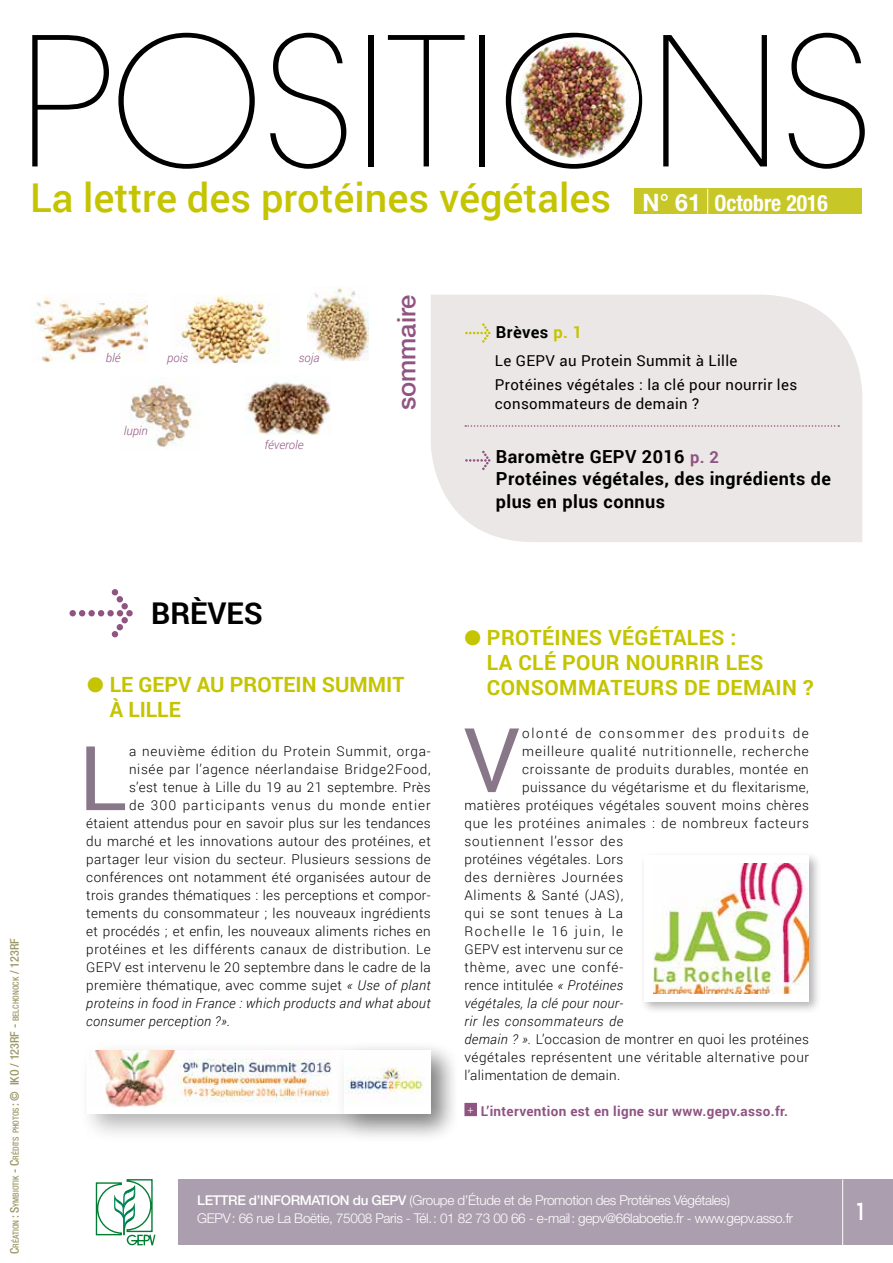
<style>
.page{position:relative;width:893px;height:1263px;background:#fff}
.page>*{position:absolute;margin:0;border:0;box-sizing:border-box;transform-origin:0 0}
.t1{font:200 177.6px "ITC Avant Garde Std";color:#000}
.t2{font:89.4px "Roboto";color:#877789}
.t3{font:500 39.75px "Roboto";color:#c4c400}
.t4{font:700 30px "Roboto";color:#000}
.t5{font:500 25.5px "Helvetica Neue LT Std";color:#905482}
.t6{font:500 24px "Roboto";color:#fff;scale:.71 1}
.t7{font:700 condensed 22.5px "Helvetica Neue LT Std";color:#fff;scale:.96 1}
.t8{font:700 21px/25.2px "Roboto";letter-spacing:.02em;color:#c4c400}
.t9{font:700 21px/25.2px "Roboto";color:#c4c400}
.t10{font:700 18px/22.5px "Roboto";letter-spacing:.025em;color:#000}
.t11{font:700 16.5px "Roboto";letter-spacing:.025em;color:#000}
.t12{font:15px/23.7px "Roboto";letter-spacing:.025em;color:#000}
.t13{font:300 13.5px "Roboto";letter-spacing:.03em;color:#000}
.t14{font:300 13.5px/18px "Helvetica Neue LT Std";letter-spacing:-.025em;color:#fff}
.t15{font:italic 300 13.5px "Roboto";letter-spacing:.025em;color:#000}
.t16{font:300 13.5px "Roboto";letter-spacing:.06em;color:#000}
.t17{font:300 13.5px "Roboto";letter-spacing:.055em;color:#000}
.t18{font:300 13.5px "Roboto";letter-spacing:.07em;color:#000}
.t19{font:700 13.5px "Roboto";letter-spacing:.025em;color:#905482}
.t20{font:300 13.5px "Roboto";letter-spacing:.065em;color:#000}
.t21{font:300 13.5px "Roboto";letter-spacing:.075em;color:#000}
.t22{font:300 13.5px "Roboto";letter-spacing:.125em;color:#000}
.t23{font:300 13.5px "Roboto";letter-spacing:.105em;color:#000}
.t24{font:italic 300 12px "Roboto";color:#905482}
.t25{font:500 condensed 8.4px "Helvetica Neue LT Std";color:#9d9868}
.s1{font-stretch:normal;font-size:24px}
.s2{color:#c4c400}
.s3{font-size:16.5px;color:#905482}
.s4{font-size:12px}
.s5{font-style:italic}
.s6{font-weight:500}
</style>
<div class="page">
<div style="left:179px;top:1179px;width:714px;height:66px;background:#ab9eae"></div>
<hr style="left:842px;top:1179px;width:1px;height:84px;background:#fff">
<svg style="left:95px;top:1179px;width:60px;height:66px"></svg>
<div style="left:431px;top:295px;width:431px;height:247px;background:#ebe7e6"></div>
<div style="left:634px;top:189px;width:227px;height:25px;background:#c8c728"></div>
<svg style="left:707px;top:189px;width:1px;height:25px"></svg>
<svg style="left:465px;top:323px;width:25px;height:20px"></svg>
<svg style="left:465px;top:451px;width:25px;height:19px"></svg>
<img style="left:519px;top:41px;width:115px;height:117px">
<img style="left:130px;top:377px;width:69px;height:70px">
<img style="left:33px;top:294px;width:115px;height:68px">
<img style="left:308px;top:287px;width:61px;height:73px">
<img style="left:177px;top:295px;width:103px;height:69px">
<img style="left:245px;top:382px;width:86px;height:53px">
<svg style="left:70px;top:589px;width:63px;height:48px"></svg>
<svg style="left:465px;top:425px;width:374px;height:2px"></svg>
<div style="left:78px;top:1041px;width:382px;height:102px;background:#000;opacity:.3"></div>
<div style="left:88px;top:1050px;width:343px;height:64px;background:#fff"></div>
<img style="left:89px;top:1050px;width:243px;height:58px">
<div style="left:464px;top:1103px;width:13px;height:13px;background:#905482"></div>
<div style="left:640px;top:851px;width:182px;height:163px;background:#000;opacity:.3"></div>
<div style="left:644px;top:855px;width:165px;height:146px;background:#fff"></div>
<img style="left:653px;top:863px;width:156px;height:130px">
<div style="left:335px;top:1041px;width:125px;height:102px;background:#000;opacity:.3"></div>
<div style="left:344px;top:1050px;width:87px;height:64px;background:#fff"></div>
<img style="left:345px;top:1067px;width:79px;height:36px">
<h1 class="t1" style="left:20px;top:-2px;width:854px">POSITIONS</h1>
<h3 class="t7" style="left:643px;top:189px;width:195px"><span class="s1">N° 61</span> Octobre 2016</h3>
<h3 class="t3" style="left:30px;top:170px;width:582px">La lettre des protéines végétales</h3>
<p class="t24" style="left:106px;top:350px;width:16px">blé</p>
<p class="t24" style="left:299px;top:350px;width:22px">soja</p>
<p class="t24" style="left:167px;top:350px;width:22px">pois</p>
<p class="t24" style="left:124px;top:422px;width:26px">lupin</p>
<p class="t24" style="left:265px;top:437px;width:41px">féverole</p>
<h3 class="t5" style="left:391px;top:410px;width:117px;rotate:-90deg">sommaire</h3>
<p class="t11" style="left:496px;top:321px;width:88px">Brèves <span class="s2">p. 1</span></p>
<p class="t12" style="left:495px;top:348px;width:304px">Le GEPV au Protein Summit à Lille<br>Protéines végétales : la clé pour nourrir les</p>
<p class="t12" style="left:495px;top:392px;width:206px">consommateurs de demain ?</p>
<h3 class="t10" style="left:496px;top:445px;width:337px">Baromètre GEPV 2016 <span class="s3">p. 2<br></span>Protéines végétales, des ingrédients de plus en plus connus</h3>
<p class="t25" style="left:11px;top:1254px;width:317px;rotate:-90deg"><span class="s4">C</span>réation <span class="s4">: S</span>ymbiotik <span class="s4">- C</span>rédits photos <span class="s4">: © IKO / 123RF -</span> belchonock <span class="s4">/ 123RF</span></p>
<h3 class="t4" style="left:151px;top:592px;width:113px">BRÈVES</h3>
<h3 class="t9" style="left:110px;top:671px;width:296px;text-indent:-22px">● LE GEPV AU PROTEIN SUMMIT<br>À LILLE</h3>
<h2 class="t2" style="left:78px;top:715px;width:50px">L</h2>
<p class="t16" style="left:129px;top:742px;width:303px">a neuvième édition du Protein Summit, orga-</p>
<p class="t17" style="left:129px;top:760px;width:303px">nisée par l’agence néerlandaise Bridge2Food,</p>
<p class="t13" style="left:129px;top:778px;width:303px">s’est tenue à Lille du 19 au 21 septembre. Près</p>
<p class="t21" style="left:129px;top:796px;width:303px">de 300 participants venus du monde entier</p>
<p class="t13" style="left:86px;top:814px;width:346px">étaient attendus pour en savoir plus sur les tendances</p>
<p class="t13" style="left:86px;top:832px;width:346px">du marché et les innovations autour des protéines, et</p>
<p class="t13" style="left:86px;top:850px;width:346px">partager leur vision du secteur. Plusieurs sessions de</p>
<p class="t13" style="left:86px;top:868px;width:346px">conférences ont notamment été organisées autour de</p>
<p class="t13" style="left:86px;top:886px;width:346px">trois grandes thématiques : les perceptions et compor-</p>
<p class="t13" style="left:86px;top:904px;width:346px">tements du consommateur ; les nouveaux ingrédients</p>
<p class="t13" style="left:86px;top:922px;width:346px">et procédés ; et enfin, les nouveaux aliments riches en</p>
<p class="t13" style="left:86px;top:940px;width:346px">protéines et les différents canaux de distribution. Le</p>
<p class="t13" style="left:86px;top:958px;width:346px">GEPV est intervenu le 20 septembre dans le cadre de la</p>
<p class="t13" style="left:86px;top:976px;width:346px">première thématique, avec comme sujet <span class="s5">« Use of plant</span></p>
<p class="t15" style="left:86px;top:994px;width:346px">proteins in food in France : which products and what about</p>
<p class="t15" style="left:86px;top:1012px;width:145px">consumer perception ?».</p>
<h3 class="t8" style="left:487px;top:624px;width:328px;text-indent:-22px">● PROTÉINES VÉGÉTALES :<br>LA CLÉ POUR NOURRIR LES<br>CONSOMMATEURS DE DEMAIN ?</h3>
<h2 class="t2" style="left:463px;top:697px;width:58px">V</h2>
<p class="t22" style="left:522px;top:724px;width:288px">olonté de consommer des produits de</p>
<p class="t18" style="left:522px;top:742px;width:288px">meilleure qualité nutritionnelle, recherche</p>
<p class="t13" style="left:522px;top:760px;width:288px">croissante de produits durables, montée en</p>
<p class="t13" style="left:522px;top:778px;width:288px">puissance du végétarisme et du flexitarisme,</p>
<p class="t13" style="left:464px;top:796px;width:346px">matières protéiques végétales souvent moins chères</p>
<p class="t16" style="left:464px;top:814px;width:346px">que les protéines animales : de nombreux facteurs</p>
<p class="t18" style="left:464px;top:832px;width:160px">soutiennent l’essor des</p>
<p class="t13" style="left:464px;top:850px;width:160px">protéines végétales. Lors</p>
<p class="t20" style="left:464px;top:868px;width:160px">des dernières Journées</p>
<p class="t17" style="left:464px;top:886px;width:160px">Aliments &amp; Santé (JAS),</p>
<p class="t17" style="left:464px;top:904px;width:160px">qui se sont tenues à La</p>
<p class="t23" style="left:464px;top:922px;width:160px">Rochelle le 16 juin, le</p>
<p class="t13" style="left:464px;top:940px;width:160px">GEPV est intervenu sur ce</p>
<p class="t20" style="left:464px;top:958px;width:160px">thème, avec une confé-</p>
<p class="t13" style="left:464px;top:976px;width:160px">rence intitulée <span class="s5">« Protéines</span></p>
<p class="t15" style="left:464px;top:994px;width:160px">végétales, la clé pour nour-</p>
<p class="t15" style="left:464px;top:1012px;width:160px">rir les consommateurs de</p>
<p class="t13" style="left:464px;top:1030px;width:346px"><span class="s5">demain ? ».</span> L’occasion de montrer en quoi les protéines</p>
<p class="t13" style="left:464px;top:1048px;width:346px">végétales représentent une véritable alternative pour</p>
<p class="t13" style="left:464px;top:1066px;width:157px">l’alimentation de demain.</p>
<p class="t19" style="left:467px;top:1102px;width:322px"><sup>+</sup> L’intervention est en ligne sur www.gepv.asso.fr.</p>
<p class="t14" style="left:197px;top:1191px;width:597px"><span class="s6">LETTRE d’INFORMATION du GEPV</span> (Groupe d’Étude et de Promotion des Protéines Végétales)<br>GEPV: 66 rue La Boëtie, 75008 Paris - Tél.: 01 82 73 00 66 - e-mail: gepv@66laboetie.fr - www.gepv.asso.fr</p>
<h3 class="t6" style="left:856px;top:1195px;width:15px">1</h3>
</div>
